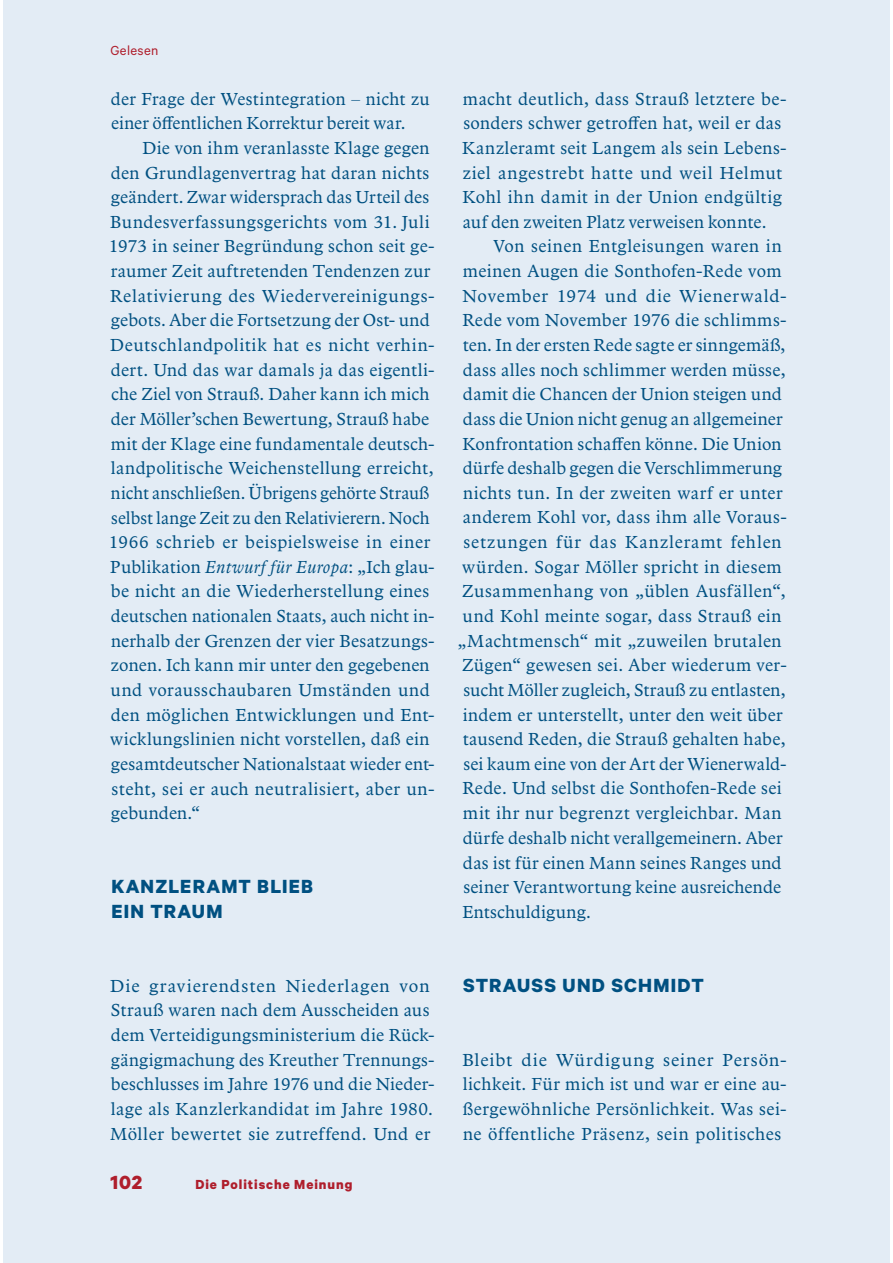
<style>
.page{position:relative;width:893px;height:1263px;background:#fff}
.page>*{position:absolute;margin:0;border:0;box-sizing:border-box;transform-origin:0 0}
.t1{font:700 21.45px/24.6px "Calibre";letter-spacing:.06em;color:#005081}
.t2{font:700 21.45px "Calibre";color:#af1e2c}
.t3{font:18px/24.6px "Arbesco DT";letter-spacing:.02em;color:#005081}
.t4{font:18px "Arbesco DT";color:#005081}
.t5{font:18px "Arbesco DT";letter-spacing:.05em;color:#005081}
.t6{font:18px "Arbesco DT";letter-spacing:.04em;color:#005081}
.t7{font:700 14.85px "Calibre";letter-spacing:.065em;color:#af1e2c}
.t8{font:14.85px "Calibre";letter-spacing:.025em;color:#af1e2c}
.s1{font-style:italic}
</style>
<div class="page">
<div style="left:3px;top:0;width:887px;height:1263px;background:#e3ecf5"></div>
<p class="t8" style="left:110px;top:46px;width:50px">Gelesen</p>
<p class="t3" style="left:111px;top:88px;width:320px">der Frage der Westintegration – nicht zu einer öffentlichen Korrektur bereit war.</p>
<p class="t3" style="left:109px;top:137px;width:327px;text-indent:34px">Die von ihm veranlasste Klage gegen den Grundlagenvertrag hat daran nichts geändert. Zwar widersprach das Urteil des Bundesverfassungsgerichts vom 31. Juli 1973 in seiner Begründung schon seit ge&shy;raumer Zeit auftretenden Tendenzen zur Relativierung des Wiedervereinigungs&shy;gebots. Aber die Fortsetzung der Ost- und Deutschlandpolitik hat es nicht verhin&shy;dert. Und das war damals ja das eigentli&shy;che Ziel von Strauß. Daher kann ich mich der Möller’schen Bewertung, Strauß habe mit der Klage eine fundamentale deutsch&shy;landpolitische Weichenstellung erreicht, nicht anschließen. Übrigens gehörte Strauß selbst lange Zeit zu den Relativierern. Noch 1966 schrieb er beispielsweise in einer Publikation <span class="s1">Entwurf für Europa</span>: „Ich glau&shy;be nicht an die Wiederherstellung eines deutschen nationalen Staats, auch nicht in&shy;nerhalb der Grenzen der vier Besatzungs&shy;zonen. Ich kann mir unter den gegebenen und vorausschaubaren Umständen und den möglichen Entwicklungen und Ent&shy;wicklungslinien nicht vorstellen, daß ein gesamtdeutscher Nationalstaat wieder ent&shy;steht, sei er auch neutralisiert, aber un&shy;gebunden.“</p>
<p class="t1" style="left:111px;top:876px;width:203px">KANZLERAMT BLIEB<br>EIN TRAUM</p>
<p class="t3" style="left:110px;top:975px;width:326px">Die gravierendsten Niederlagen von Strauß waren nach dem Ausscheiden aus dem Verteidigungsministerium die Rück&shy;gängigmachung des Kreuther Trennungs&shy;beschlusses im Jahre 1976 und die Nieder&shy;lage als Kanzlerkandidat im Jahre 1980.<br>Möller bewertet sie zutreffend. Und er</p>
<p class="t2" style="left:110px;top:1175px;width:33px">102</p>
<p class="t7" style="left:195px;top:1179px;width:158px">Die Politische Meinung</p>
<p class="t3" style="left:462px;top:88px;width:326px">macht deutlich, dass Strauß letztere be&shy;sonders schwer getroffen hat, weil er das Kanzleramt seit Langem als sein Lebens&shy;ziel angestrebt hatte und weil Helmut Kohl ihn damit in der Union endgültig auf den zweiten Platz verweisen konnte.</p>
<p class="t3" style="left:493px;top:235px;width:290px">Von seinen Entgleisungen waren in</p>
<p class="t3" style="left:463px;top:260px;width:320px">meinen Augen die Sonthofen-Rede vom</p>
<p class="t6" style="left:462px;top:289px;width:326px">November 1974 und die Wienerwald-</p>
<p class="t3" style="left:462px;top:309px;width:326px">Rede vom November 1976 die schlimms-</p>
<p class="t3" style="left:463px;top:334px;width:324px">ten. In der ersten Rede sagte er sinngemäß,</p>
<p class="t3" style="left:463px;top:359px;width:324px">dass alles noch schlimmer werden müsse,</p>
<p class="t3" style="left:463px;top:383px;width:320px">damit die Chancen der Union steigen und</p>
<p class="t3" style="left:463px;top:408px;width:321px">dass die Union nicht genug an allgemeiner</p>
<p class="t4" style="left:462px;top:437px;width:321px">Konfrontation schaffen könne. Die Union</p>
<p class="t3" style="left:463px;top:457px;width:320px">dürfe deshalb gegen die Verschlimmerung</p>
<p class="t3" style="left:463px;top:482px;width:321px">nichts tun. In der zweiten warf er unter</p>
<p class="t3" style="left:463px;top:506px;width:325px">anderem Kohl vor, dass ihm alle Voraus-</p>
<p class="t5" style="left:463px;top:535px;width:320px">setzungen für das Kanzleramt fehlen</p>
<p class="t3" style="left:462px;top:556px;width:321px">würden. Sogar Möller spricht in diesem</p>
<p class="t3" style="left:462px;top:580px;width:325px">Zusammenhang von „üblen Ausfällen“,</p>
<p class="t3" style="left:463px;top:605px;width:321px">und Kohl meinte sogar, dass Strauß ein</p>
<p class="t3" style="left:458px;top:630px;width:325px">„Machtmensch“ mit „zuweilen brutalen</p>
<p class="t3" style="left:462px;top:654px;width:326px">Zügen“ gewesen sei. Aber wiederum ver-</p>
<p class="t3" style="left:463px;top:679px;width:324px">sucht Möller zugleich, Strauß zu entlasten,</p>
<p class="t3" style="left:463px;top:703px;width:321px">indem er unterstellt, unter den weit über</p>
<p class="t3" style="left:463px;top:728px;width:324px">tausend Reden, die Strauß gehalten habe,</p>
<p class="t3" style="left:463px;top:753px;width:324px">sei kaum eine von der Art der Wienerwald-</p>
<p class="t3" style="left:462px;top:777px;width:321px">Rede. Und selbst die Sonthofen-Rede sei</p>
<p class="t3" style="left:463px;top:802px;width:320px">mit ihr nur begrenzt vergleichbar. Man</p>
<p class="t3" style="left:463px;top:827px;width:321px">dürfe deshalb nicht verallgemeinern. Aber</p>
<p class="t3" style="left:463px;top:851px;width:320px">das ist für einen Mann seines Ranges und</p>
<p class="t3" style="left:463px;top:876px;width:319px">seiner Verantwortung keine ausreichende</p>
<p class="t3" style="left:462px;top:901px;width:130px">Entschuldigung.</p>
<p class="t1" style="left:463px;top:974px;width:242px">STRAUSS UND SCHMIDT</p>
<p class="t3" style="left:462px;top:1049px;width:326px;text-align:justify">Bleibt die Würdigung seiner Persön&shy;lichkeit. Für mich ist und war er eine au&shy;ßergewöhnliche Persönlichkeit. Was sei&shy;ne öffentliche Präsenz, sein politisches</p>
</div>
